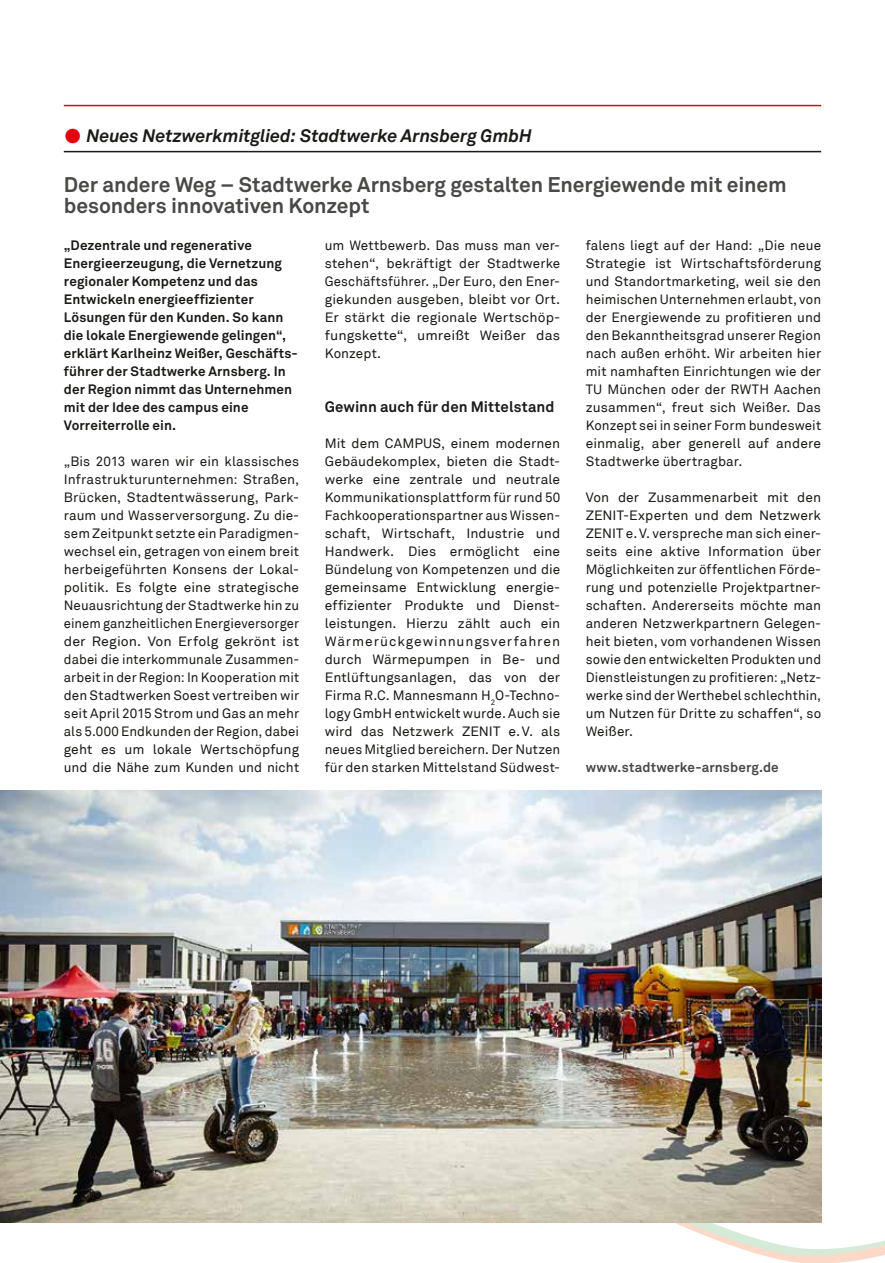
<style>
.page{position:relative;width:885px;height:1263px;background:#fff}
.page>*{position:absolute;margin:0;border:0;box-sizing:border-box;transform-origin:0 0}
.t1{font:700 21px/21px "Akkurat";letter-spacing:-.005em;color:#494948}
.t2{font:italic 700 18px "Akkurat";letter-spacing:-.005em;color:#1a1a18}
.t3{font:700 15px "Akkurat";letter-spacing:.005em;color:#1a1a18}
.t4{font:13.5px/18px "Akkurat";letter-spacing:.005em;color:#1a1a18;text-align:justify}
.t5{font:700 13.5px/18px "Akkurat";letter-spacing:.01em;color:#1a1a18}
.t6{font:700 13.5px "Akkurat";letter-spacing:.01em;color:#494948}
.s1{font-family:"Button Bonus Circle Negative";font-weight:400;font-style:normal;color:#e3000f}
</style>
<div class="page">
<hr style="left:64px;top:105px;width:757px;height:1px;background:#e3000f">
<svg style="left:0;top:1053px;width:884px;height:210px"></svg>
<hr style="left:64px;top:151px;width:757px;height:1px;background:#1a1a18">
<img style="left:0;top:790px;width:821px;height:432px">
<h2 class="t2" style="left:64px;top:125px;width:469px"><span class="s1">£</span> Neues Netzwerkmitglied: Stadtwerke Arnsberg GmbH</h2>
<h1 class="t1" style="left:64px;top:175px;width:724px">Der andere Weg – Stadtwerke Arnsberg gestalten Energiewende mit einem besonders innovativen Konzept</h1>
<p class="t5" style="left:64px;top:237px;width:235px">„Dezentrale und regenerative<br>Energieerzeugung, die Vernetzung regionaler Kompetenz und das<br>Entwickeln energieeffizienter<br>Lösungen für den Kunden. So kann die lokale Energiewende gelingen“, erklärt Karlheinz Weißer, Geschäfts&shy;führer der Stadtwerke Arnsberg. In der Region nimmt das Unternehmen mit der Idee des campus eine<br>Vorreiterrolle ein.</p>
<p class="t4" style="left:64px;top:453px;width:237px">„Bis 2013 waren wir ein klassisches Infrastrukturunternehmen: Straßen, Brücken, Stadtentwässerung, Park&shy;raum und Wasserversorgung. Zu die&shy;sem Zeitpunkt setzte ein Paradigmen&shy;wechsel ein, getragen von einem breit herbeigeführten Konsens der Lokal&shy;politik. Es folgte eine strategische Neuausrichtung der Stadtwerke hin zu einem ganzheitlichen Energieversorger der Region. Von Erfolg gekrönt ist dabei die interkommunale Zusammen&shy;arbeit in der Region: In Kooperation mit den Stadtwerken Soest vertreiben wir seit April 2015 Strom und Gas an mehr als 5.000 Endkunden der Region, dabei geht es um lokale Wertschöpfung und die Nähe zum Kunden und nicht</p>
<p class="t4" style="left:585px;top:237px;width:237px">falens liegt auf der Hand: „Die neue Strategie ist Wirtschaftsförderung und Standortmarketing, weil sie den heimischen Unternehmen erlaubt, von der Energiewende zu profitieren und den Bekanntheitsgrad unserer Region nach außen erhöht. Wir arbeiten hier mit namhaften Einrichtungen wie der TU München oder der RWTH Aachen zusammen“, freut sich Weißer. Das Konzept sei in seiner Form bundesweit einmalig, aber generell auf andere Stadtwerke übertragbar.</p>
<p class="t4" style="left:585px;top:489px;width:237px">Von der Zusammenarbeit mit den ZENIT-Experten und dem Netzwerk ZENIT e.V. verspreche man sich einer&shy;seits eine aktive Information über Möglichkeiten zur öffentlichen Förde&shy;rung und potenzielle Projektpartner&shy;schaften. Andererseits möchte man anderen Netzwerkpartnern Gelegen&shy;heit bieten, vom vorhandenen Wissen sowie den entwickelten Produkten und Dienstleistungen zu profitieren: „Netz&shy;werke sind der Werthebel schlechthin, um Nutzen für Dritte zu schaffen“, so Weißer.</p>
<p class="t6" style="left:585px;top:759px;width:194px">www.stadtwerke-arnsberg.de</p>
<p class="t4" style="left:325px;top:237px;width:237px">um Wettbewerb. Das muss man ver&shy;stehen“, bekräftigt der Stadtwerke Geschäftsführer. „Der Euro, den Ener&shy;giekunden ausgeben, bleibt vor Ort.<br>Er stärkt die regionale Wertschöp&shy;fungskette“, umreißt Weißer das Konzept.</p>
<p class="t3" style="left:325px;top:398px;width:231px">Gewinn auch für den Mittelstand</p>
<p class="t4" style="left:325px;top:435px;width:237px">Mit dem CAMPUS, einem modernen Gebäudekomplex, bieten die Stadt&shy;werke eine zentrale und neutrale Kommunikationsplattform für rund 50<br>Fachkooperationspartner aus Wissen&shy;schaft, Wirtschaft, Industrie und Handwerk. Dies ermöglicht eine Bündelung von Kompetenzen und die gemeinsame Entwicklung energie&shy;effizienter Produkte und Dienst&shy;leistungen. Hierzu zählt auch ein Wärmerückgewinnungsverfahren durch Wärmepumpen in Be- und Entlüftungsanlagen, das von der Firma R.C. Mannesmann H<sub>2</sub>O-Techno&shy;logy GmbH entwickelt wurde. Auch sie wird das Netzwerk ZENIT e.V. als neues Mitglied bereichern. Der Nutzen für den starken Mittelstand Südwest-</p>
</div>
